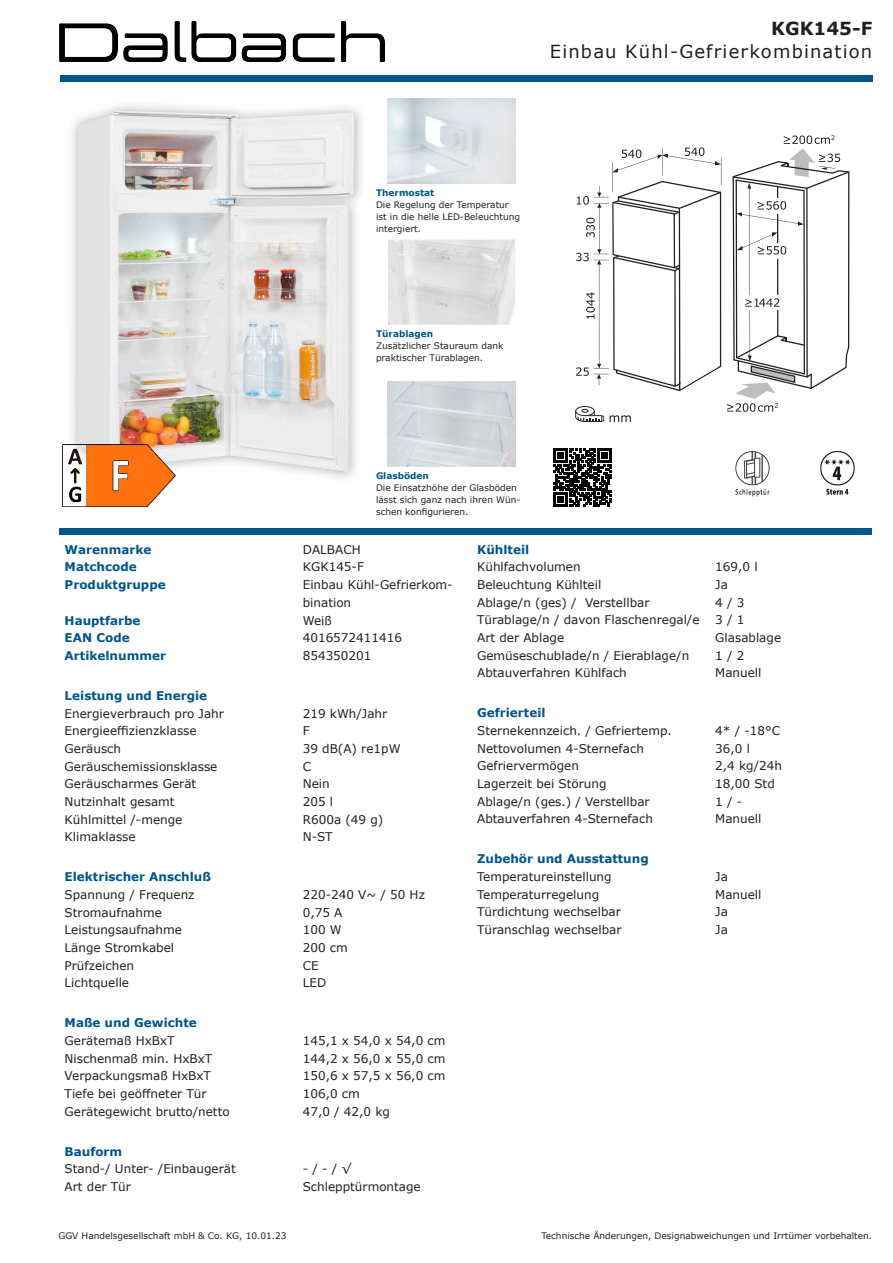
<style>
.page{position:relative;width:893px;height:1263px;background:#fff}
.page>*{position:absolute;margin:0;border:0;box-sizing:border-box;transform-origin:0 0}
.t1{font:18px "Verdana";letter-spacing:.065em;color:#231f20}
.t2{font:700 18px "Verdana";color:#231f20}
.t3{font:12px/18px "Verdana";color:#231f20}
.t4{font:700 12px "Verdana";color:#00558c}
.t5{font:9px/12px "Verdana";color:#231f20}
.t6{font:700 9px "Verdana";color:#00558c}
</style>
<div class="page">
<img style="left:388px;top:381px;width:127px;height:85px">
<img style="left:388px;top:240px;width:127px;height:85px">
<img style="left:388px;top:99px;width:127px;height:85px">
<img style="left:820px;top:451px;width:35px;height:44px">
<img style="left:735px;top:451px;width:35px;height:46px">
<svg style="left:553px;top:449px;width:59px;height:58px"></svg>
<img style="left:60px;top:22px;width:325px;height:40px">
<div style="left:60px;top:75px;width:812px;height:6px;background:#00558c"></div>
<div style="left:60px;top:528px;width:812px;height:6px;background:#00558c"></div>
<svg style="left:575px;top:135px;width:274px;height:287px"></svg>
<div style="left:66px;top:99px;width:300px;height:384px;background:#231f20;opacity:.35"></div>
<img style="left:78px;top:111px;width:277px;height:362px">
<img style="left:63px;top:445px;width:112px;height:62px">
<h1 class="t2" style="left:771px;top:16px;width:103px">KGK145-F</h1>
<h1 class="t1" style="left:550px;top:39px;width:324px">Einbau Kühl-Gefrierkombination</h1>
<p class="t6" style="left:376px;top:186px;width:60px">Thermostat</p>
<p class="t5" style="left:376px;top:199px;width:146px">Die Regelung der Temperatur ist in die helle LED-Beleuchtung intergiert.</p>
<p class="t6" style="left:376px;top:327px;width:59px">Türablagen</p>
<p class="t5" style="left:376px;top:339px;width:129px">Zusätzlicher Stauraum dank praktischer Türablagen.</p>
<p class="t6" style="left:376px;top:470px;width:54px">Glasböden</p>
<p class="t5" style="left:376px;top:482px;width:146px">Die Einsatzhöhe der Glasböden lässt sich ganz nach ihren Wün&shy;schen konfigurieren.</p>
<p class="t4" style="left:65px;top:541px;width:88px">Warenmarke</p>
<p class="t3" style="left:303px;top:540px;width:59px">DALBACH</p>
<p class="t4" style="left:65px;top:558px;width:74px">Matchcode</p>
<p class="t3" style="left:303px;top:558px;width:63px">KGK145-F</p>
<p class="t4" style="left:65px;top:576px;width:103px">Produktgruppe</p>
<p class="t3" style="left:303px;top:575px;width:151px">Einbau Kühl-Gefrierkom&shy;bination</p>
<p class="t4" style="left:65px;top:612px;width:77px">Hauptfarbe</p>
<p class="t3" style="left:303px;top:611px;width:31px">Weiß</p>
<p class="t4" style="left:65px;top:629px;width:67px">EAN Code</p>
<p class="t3" style="left:303px;top:629px;width:101px">4016572411416</p>
<p class="t4" style="left:65px;top:647px;width:103px">Artikelnummer</p>
<p class="t3" style="left:303px;top:646px;width:70px">854350201</p>
<p class="t4" style="left:65px;top:687px;width:144px">Leistung und Energie</p>
<p class="t3" style="left:65px;top:704px;width:161px">Energieverbrauch pro Jahr</p>
<p class="t3" style="left:303px;top:704px;width:86px">219 kWh/Jahr</p>
<p class="t3" style="left:65px;top:722px;width:134px">Energieeffizienzklasse</p>
<p class="t3" style="left:303px;top:722px;width:8px">F</p>
<p class="t3" style="left:65px;top:739px;width:58px">Geräusch</p>
<p class="t3" style="left:303px;top:739px;width:99px">39 dB(A) re1pW</p>
<p class="t3" style="left:65px;top:757px;width:154px">Geräuschemissionsklasse</p>
<p class="t3" style="left:303px;top:757px;width:10px">C</p>
<p class="t3" style="left:65px;top:775px;width:133px">Geräuscharmes Gerät</p>
<p class="t3" style="left:303px;top:775px;width:29px">Nein</p>
<p class="t3" style="left:65px;top:792px;width:112px">Nutzinhalt gesamt</p>
<p class="t3" style="left:303px;top:792px;width:32px">205 l</p>
<p class="t3" style="left:65px;top:810px;width:119px">Kühlmittel /-menge</p>
<p class="t3" style="left:303px;top:810px;width:82px">R600a (49 g)</p>
<p class="t3" style="left:65px;top:828px;width:73px">Klimaklasse</p>
<p class="t3" style="left:303px;top:828px;width:31px">N-ST</p>
<p class="t4" style="left:65px;top:868px;width:148px">Elektrischer Anschluß</p>
<p class="t3" style="left:65px;top:885px;width:131px">Spannung / Frequenz</p>
<p class="t3" style="left:303px;top:885px;width:124px">220-240 V~ / 50 Hz</p>
<p class="t3" style="left:65px;top:903px;width:99px">Stromaufnahme</p>
<p class="t3" style="left:303px;top:903px;width:41px">0,75 A</p>
<p class="t3" style="left:65px;top:921px;width:119px">Leistungsaufnahme</p>
<p class="t3" style="left:303px;top:921px;width:40px">100 W</p>
<p class="t3" style="left:65px;top:938px;width:111px">Länge Stromkabel</p>
<p class="t3" style="left:303px;top:938px;width:47px">200 cm</p>
<p class="t3" style="left:65px;top:956px;width:71px">Prüfzeichen</p>
<p class="t3" style="left:303px;top:956px;width:17px">CE</p>
<p class="t3" style="left:65px;top:974px;width:66px">Lichtquelle</p>
<p class="t3" style="left:303px;top:974px;width:25px">LED</p>
<p class="t4" style="left:65px;top:1014px;width:134px">Maße und Gewichte</p>
<p class="t3" style="left:65px;top:1031px;width:112px">Gerätemaß HxBxT</p>
<p class="t3" style="left:303px;top:1031px;width:144px">145,1 x 54,0 x 54,0 cm</p>
<p class="t3" style="left:65px;top:1049px;width:149px">Nischenmaß min. HxBxT</p>
<p class="t3" style="left:303px;top:1049px;width:144px">144,2 x 56,0 x 55,0 cm</p>
<p class="t3" style="left:65px;top:1067px;width:148px">Verpackungsmaß HxBxT</p>
<p class="t3" style="left:303px;top:1067px;width:144px">150,6 x 57,5 x 56,0 cm</p>
<p class="t3" style="left:65px;top:1084px;width:144px">Tiefe bei geöffneter Tür</p>
<p class="t3" style="left:303px;top:1084px;width:59px">106,0 cm</p>
<p class="t3" style="left:65px;top:1102px;width:167px">Gerätegewicht brutto/netto</p>
<p class="t3" style="left:303px;top:1102px;width:89px">47,0 / 42,0 kg</p>
<p class="t4" style="left:65px;top:1143px;width:59px">Bauform</p>
<p class="t3" style="left:65px;top:1160px;width:173px">Stand-/ Unter- /Einbaugerät</p>
<p class="t3" style="left:303px;top:1160px;width:50px">- / - / √</p>
<p class="t3" style="left:65px;top:1177px;width:68px">Art der Tür</p>
<p class="t3" style="left:303px;top:1177px;width:120px">Schlepptürmontage</p>
<p class="t4" style="left:477px;top:541px;width:54px">Kühlteil</p>
<p class="t3" style="left:477px;top:558px;width:105px">Kühlfachvolumen</p>
<p class="t3" style="left:715px;top:558px;width:44px">169,0 l</p>
<p class="t3" style="left:477px;top:575px;width:126px">Beleuchtung Kühlteil</p>
<p class="t3" style="left:715px;top:575px;width:14px">Ja</p>
<p class="t3" style="left:477px;top:593px;width:174px">Ablage/n (ges) / Verstellbar</p>
<p class="t3" style="left:715px;top:593px;width:31px">4 / 3</p>
<p class="t3" style="left:477px;top:611px;width:224px">Türablage/n / davon Flaschenregal/e</p>
<p class="t3" style="left:715px;top:611px;width:31px">3 / 1</p>
<p class="t3" style="left:477px;top:628px;width:89px">Art der Ablage</p>
<p class="t3" style="left:715px;top:628px;width:67px">Glasablage</p>
<p class="t3" style="left:477px;top:646px;width:214px">Gemüseschublade/n / Eierablage/n</p>
<p class="t3" style="left:715px;top:646px;width:31px">1 / 2</p>
<p class="t3" style="left:477px;top:664px;width:151px">Abtauverfahren Kühlfach</p>
<p class="t3" style="left:715px;top:664px;width:48px">Manuell</p>
<p class="t4" style="left:477px;top:704px;width:70px">Gefrierteil</p>
<p class="t3" style="left:477px;top:721px;width:196px">Sternekennzeich. / Gefriertemp.</p>
<p class="t3" style="left:715px;top:721px;width:66px">4* / -18°C</p>
<p class="t3" style="left:477px;top:739px;width:168px">Nettovolumen 4-Sternefach</p>
<p class="t3" style="left:715px;top:739px;width:36px">36,0 l</p>
<p class="t3" style="left:477px;top:757px;width:103px">Gefriervermögen</p>
<p class="t3" style="left:715px;top:757px;width:68px">2,4 kg/24h</p>
<p class="t3" style="left:477px;top:774px;width:131px">Lagerzeit bei Störung</p>
<p class="t3" style="left:715px;top:774px;width:61px">18,00 Std</p>
<p class="t3" style="left:477px;top:792px;width:174px">Ablage/n (ges.) / Verstellbar</p>
<p class="t3" style="left:715px;top:792px;width:28px">1 / -</p>
<p class="t3" style="left:477px;top:810px;width:177px">Abtauverfahren 4-Sternefach</p>
<p class="t3" style="left:715px;top:810px;width:48px">Manuell</p>
<p class="t4" style="left:477px;top:850px;width:173px">Zubehör und Ausstattung</p>
<p class="t3" style="left:477px;top:867px;width:136px">Temperatureinstellung</p>
<p class="t3" style="left:715px;top:867px;width:14px">Ja</p>
<p class="t3" style="left:477px;top:885px;width:123px">Temperaturregelung</p>
<p class="t3" style="left:715px;top:885px;width:48px">Manuell</p>
<p class="t3" style="left:477px;top:903px;width:145px">Türdichtung wechselbar</p>
<p class="t3" style="left:715px;top:903px;width:14px">Ja</p>
<p class="t3" style="left:477px;top:920px;width:146px">Türanschlag wechselbar</p>
<p class="t3" style="left:715px;top:920px;width:14px">Ja</p>
<p class="t5" style="left:58px;top:1230px;width:230px">GGV Handelsgesellschaft mbH &amp; Co. KG, 10.01.23</p>
<p class="t5" style="left:541px;top:1230px;width:332px">Technische Änderungen, Designabweichungen und Irrtümer vorbehalten.</p>
</div>
